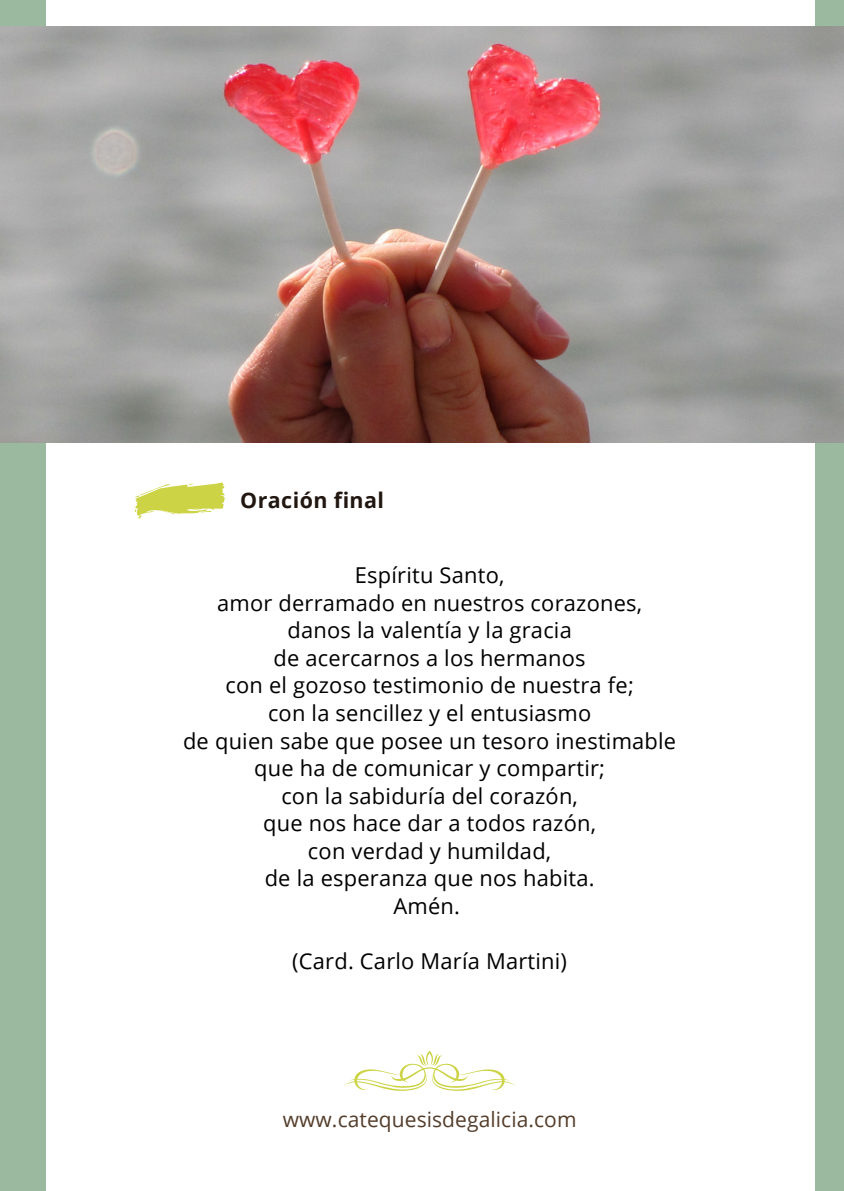
<style>
.page{position:relative;width:844px;height:1191px;background:#fff}
.page>*{position:absolute;margin:0;border:0;box-sizing:border-box;transform-origin:0 0}
.t1{font:21.88px "Open Sans";letter-spacing:.01em;color:#000}
.t2{font:700 21.53px "Open Sans";letter-spacing:.02em;color:#211710}
.t3{font:21px "Open Sans";letter-spacing:.005em;color:#543d2a}
</style>
<div class="page">
<div style="left:0;top:0;width:843px;height:1190px;background:#9bb99e"></div>
<div style="left:46px;top:0;width:767px;height:1190px;background:#fff"></div>
<svg style="left:134px;top:482px;width:91px;height:37px"></svg>
<img style="left:0;top:26px;width:843px;height:416px">
<svg style="left:343px;top:1051px;width:173px;height:40px"></svg>
<p class="t2" style="left:240px;top:485px;width:145px">Oración final</p>
<p class="t1" style="left:355px;top:560px;width:151px">Espíritu Santo,</p>
<p class="t1" style="left:217px;top:587px;width:426px">amor derramado en nuestros corazones,</p>
<p class="t1" style="left:287px;top:615px;width:286px">danos la valentía y la gracia</p>
<p class="t1" style="left:273px;top:642px;width:313px">de acercarnos a los hermanos</p>
<p class="t1" style="left:225px;top:670px;width:410px">con el gozoso testimonio de nuestra fe;</p>
<p class="t1" style="left:268px;top:697px;width:325px">con la sencillez y el entusiasmo</p>
<p class="t1" style="left:183px;top:725px;width:494px">de quien sabe que posee un tesoro inestimable</p>
<p class="t1" style="left:254px;top:752px;width:352px">que ha de comunicar y compartir;</p>
<p class="t1" style="left:281px;top:780px;width:298px">con la sabiduría del corazón,</p>
<p class="t1" style="left:263px;top:807px;width:334px">que nos hace dar a todos razón,</p>
<p class="t1" style="left:308px;top:835px;width:245px">con verdad y humildad,</p>
<p class="t1" style="left:264px;top:863px;width:331px">de la esperanza que nos habita.</p>
<p class="t1" style="left:393px;top:890px;width:68px">Amén.</p>
<p class="t1" style="left:292px;top:945px;width:276px">(Card. Carlo María Martini)</p>
<p class="t3" style="left:283px;top:1104px;width:295px">www.catequesisdegalicia.com</p>
</div>
